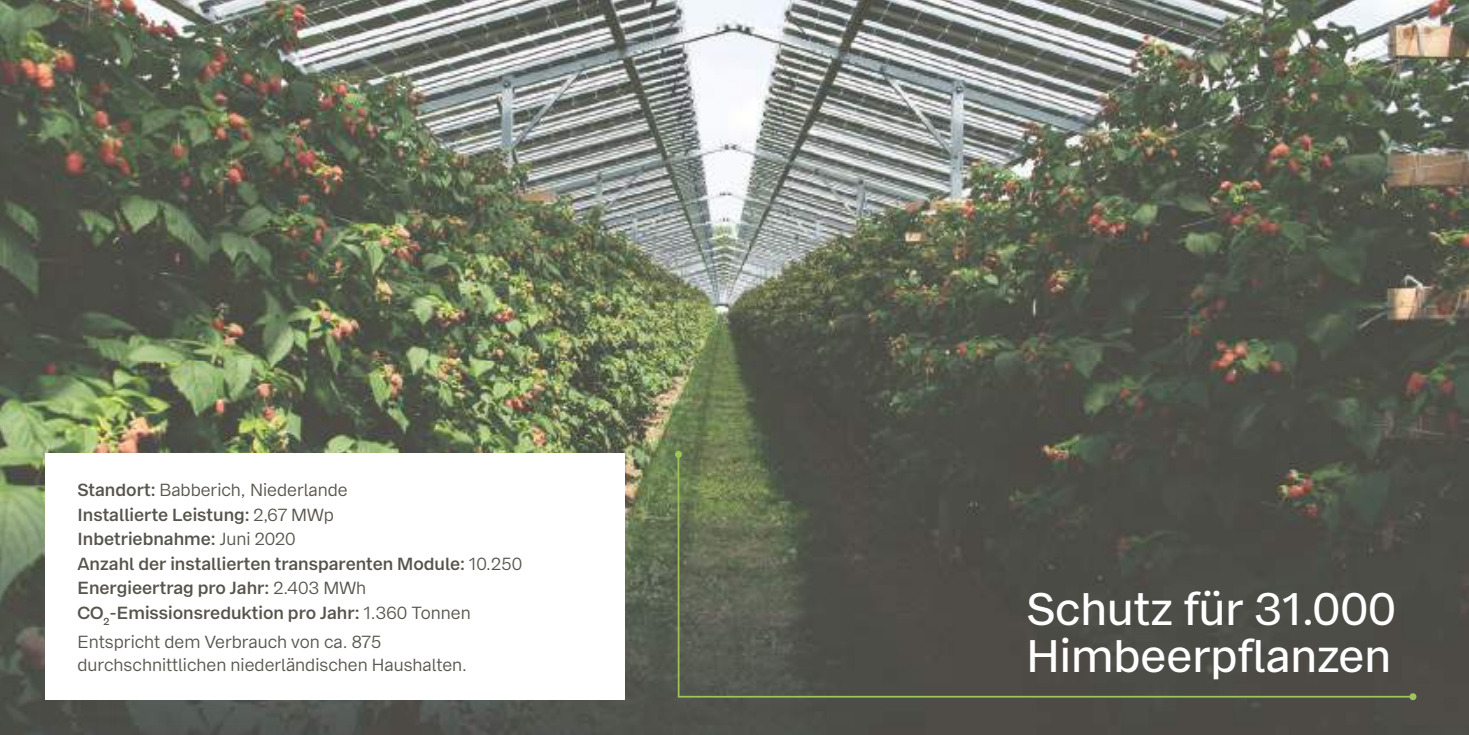
<style>
.page{position:relative;width:1469px;height:735px;background:#fff}
.page>*{position:absolute;margin:0;border:0;box-sizing:border-box;transform-origin:0 0}
.t1{font:500 45.5px/47.2px "Bay Wa Sans";color:#fff}
.t2{font:600 17.5px/24.5px "Bay Wa Sans";color:#56544c}
.t3{font:17.5px/22.8px "Bay Wa Sans";color:#56544c}
.s1{font-weight:400}
</style>
<div class="page">
<img style="left:0;top:0;width:1468px;height:734px">
<svg style="left:677px;top:454px;width:735px;height:243px;background:#515249"></svg>
<div style="left:675px;top:450px;width:7px;height:7px;background:#9dc557;border-radius:50%"></div>
<svg style="left:1409px;top:692px;width:7px;height:7px"></svg>
<svg style="left:46px;top:452px;width:579px;height:247px"></svg>
<p class="t2" style="left:77px;top:477px;width:446px">Standort: <span class="s1">Babberich, Niederlande<br></span>Installierte Leistung: <span class="s1">2,67 MWp<br></span>Inbetriebnahme: <span class="s1">Juni 2020<br></span>Anzahl der installierten transparenten Module: <span class="s1">10.250<br></span>Energieertrag pro Jahr: <span class="s1">2.403 MWh </span>CO<sub>2</sub>-Emissionsreduktion pro Jahr: <span class="s1">1.360 Tonnen</span></p>
<p class="t3" style="left:77px;top:630px;width:391px">Entspricht dem Verbrauch von ca. 875 durchschnittlichen niederländischen Haushalten.</p>
<h1 class="t1" style="left:1026px;top:585px;width:371px">Schutz für 31.000<br>Himbeerpflanzen</h1>
</div>
